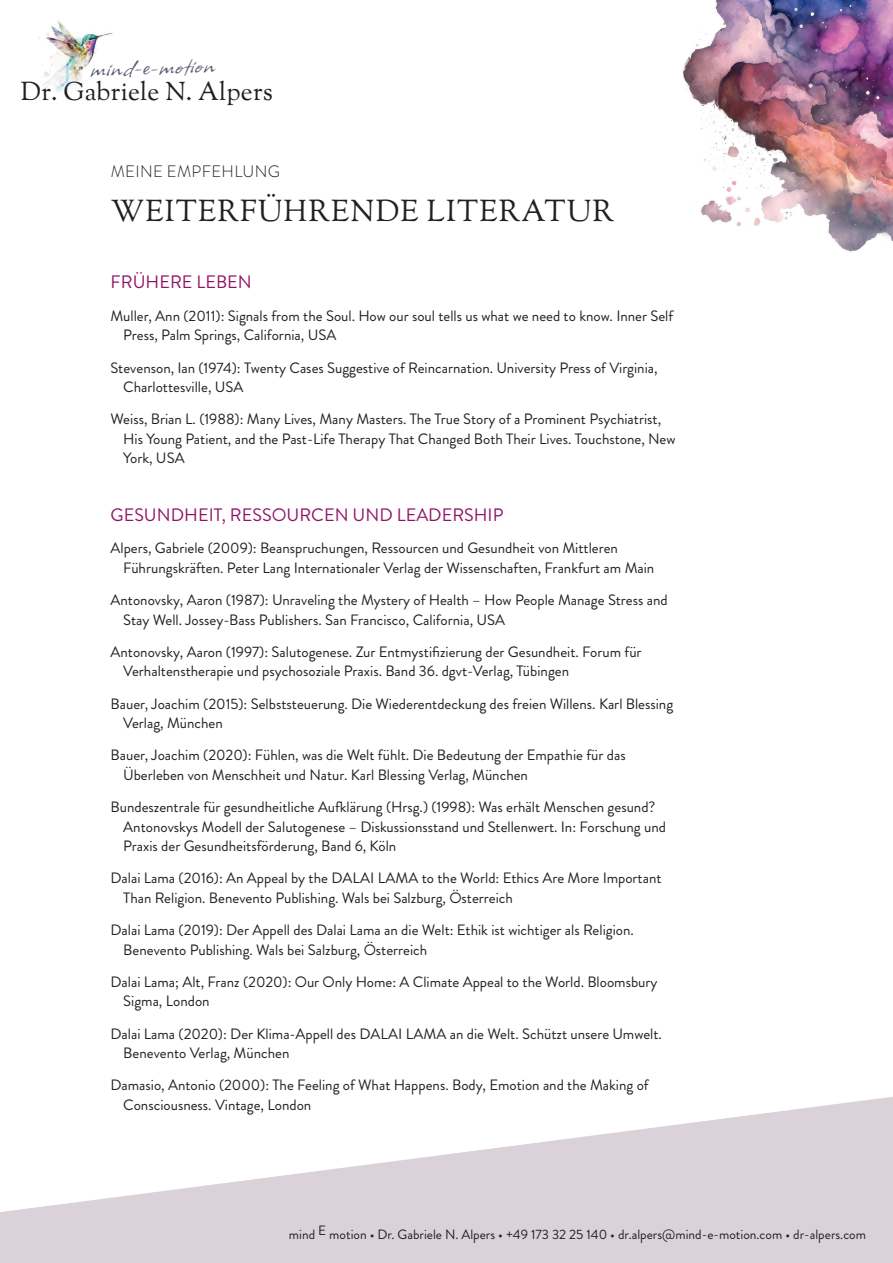
<style>
.page{position:relative;width:893px;height:1263px;background:#fff}
.page>*{position:absolute;margin:0;border:0;box-sizing:border-box;transform-origin:0 0}
.t1{font:33px "Allison";color:#595e76}
.t2{font:30px "Sorts Mill Goudy";letter-spacing:.04em;color:#231f20}
.t3{font:25.65px "Sorts Mill Goudy";letter-spacing:.01em;color:#231f20}
.t4{font:18px "Brandon Grotesque";color:#901465}
.t5{font:300 16.5px "Brandon Grotesque";letter-spacing:.02em;color:#231f20}
.t6{font:15px/19.5px "Brandon Grotesque";color:#231f20}
.t7{font:13.5px "Brandon Grotesque";color:#231f20}
</style>
<div class="page">
<img style="left:682px;top:0;width:210px;height:252px">
<img style="left:38px;top:21px;width:75px;height:72px">
<svg style="left:0;top:1096px;width:893px;height:167px"></svg>
<h1 class="t1" style="left:90px;top:46px;width:126px;rotate:-2deg">mind-e-motion</h1>
<h3 class="t3" style="left:21px;top:76px;width:254px">Dr. Gabriele N. Alpers</h3>
<p class="t5" style="left:111px;top:160px;width:171px">MEINE EMPFEHLUNG</p>
<h2 class="t2" style="left:111px;top:192px;width:505px">WEITERFÜHRENDE LITERATUR</h2>
<p class="t4" style="left:111px;top:270px;width:143px">FRÜHERE LEBEN</p>
<p class="t6" style="left:123px;top:306px;width:551px;text-indent:-13px">Muller, Ann (2011): Signals from the Soul. How our soul tells us what we need to know. Inner Self<br>Press, Palm Springs, California, USA</p>
<p class="t6" style="left:123px;top:358px;width:536px;text-indent:-13px">Stevenson, Ian (1974): Twenty Cases Suggestive of Reincarnation. University Press of Virginia,<br>Charlottesville, USA</p>
<p class="t6" style="left:123px;top:410px;width:554px;text-indent:-13px">Weiss, Brian L. (1988): Many Lives, Many Masters. The True Story of a Prominent Psychiatrist,<br>His Young Patient, and the Past-Life Therapy That Changed Both Their Lives. Touchstone, New<br>York, USA</p>
<p class="t4" style="left:111px;top:502px;width:394px">GESUNDHEIT, RESSOURCEN UND LEADERSHIP</p>
<p class="t6" style="left:123px;top:539px;width:533px;text-indent:-13px">Alpers, Gabriele (2009): Beanspruchungen, Ressourcen und Gesundheit von Mittleren<br>Führungskräften. Peter Lang Internationaler Verlag der Wissenschaften, Frankfurt am Main</p>
<p class="t6" style="left:123px;top:590px;width:546px;text-indent:-13px">Antonovsky, Aaron (1987): Unraveling the Mystery of Health – How People Manage Stress and<br>Stay Well. Jossey-Bass Publishers. San Francisco, California, USA</p>
<p class="t6" style="left:123px;top:642px;width:520px;text-indent:-13px">Antonovsky, Aaron (1997): Salutogenese. Zur Entmystifizierung der Gesundheit. Forum für<br>Verhaltenstherapie und psychosoziale Praxis. Band 36. dgvt-Verlag, Tübingen</p>
<p class="t6" style="left:123px;top:694px;width:551px;text-indent:-13px">Bauer, Joachim (2015): Selbststeuerung. Die Wiederentdeckung des freien Willens. Karl Blessing<br>Verlag, München</p>
<p class="t6" style="left:123px;top:746px;width:504px;text-indent:-13px">Bauer, Joachim (2020): Fühlen, was die Welt fühlt. Die Bedeutung der Empathie für das<br>Überleben von Menschheit und Natur. Karl Blessing Verlag, München</p>
<p class="t6" style="left:123px;top:797px;width:544px;text-indent:-13px">Bundeszentrale für gesundheitliche Aufklärung (Hrsg.) (1998): Was erhält Menschen gesund?<br>Antonovskys Modell der Salutogenese – Diskussionsstand und Stellenwert. In: Forschung und<br>Praxis der Gesundheitsförderung, Band 6, Köln</p>
<p class="t6" style="left:123px;top:869px;width:540px;text-indent:-13px">Dalai Lama (2016): An Appeal by the DALAI LAMA to the World: Ethics Are More Important<br>Than Religion. Benevento Publishing. Wals bei Salzburg, Österreich</p>
<p class="t6" style="left:123px;top:920px;width:512px;text-indent:-13px">Dalai Lama (2019): Der Appell des Dalai Lama an die Welt: Ethik ist wichtiger als Religion.<br>Benevento Publishing. Wals bei Salzburg, Österreich</p>
<p class="t6" style="left:123px;top:972px;width:536px;text-indent:-13px">Dalai Lama; Alt, Franz (2020): Our Only Home: A Climate Appeal to the World. Bloomsbury<br>Sigma, London</p>
<p class="t6" style="left:123px;top:1024px;width:540px;text-indent:-13px">Dalai Lama (2020): Der Klima-Appell des DALAI LAMA an die Welt. Schützt unsere Umwelt.<br>Benevento Verlag, München</p>
<p class="t6" style="left:123px;top:1076px;width:527px;text-indent:-13px">Damasio, Antonio (2000): The Feeling of What Happens. Body, Emotion and the Making of<br>Consciousness. Vintage, London</p>
<p class="t7" style="left:289px;top:1225px;width:579px">mind E motion • Dr. Gabriele N. Alpers • +49 173 32 25 140 • dr.alpers@mind-e-motion.com • dr-alpers.com</p>
</div>
